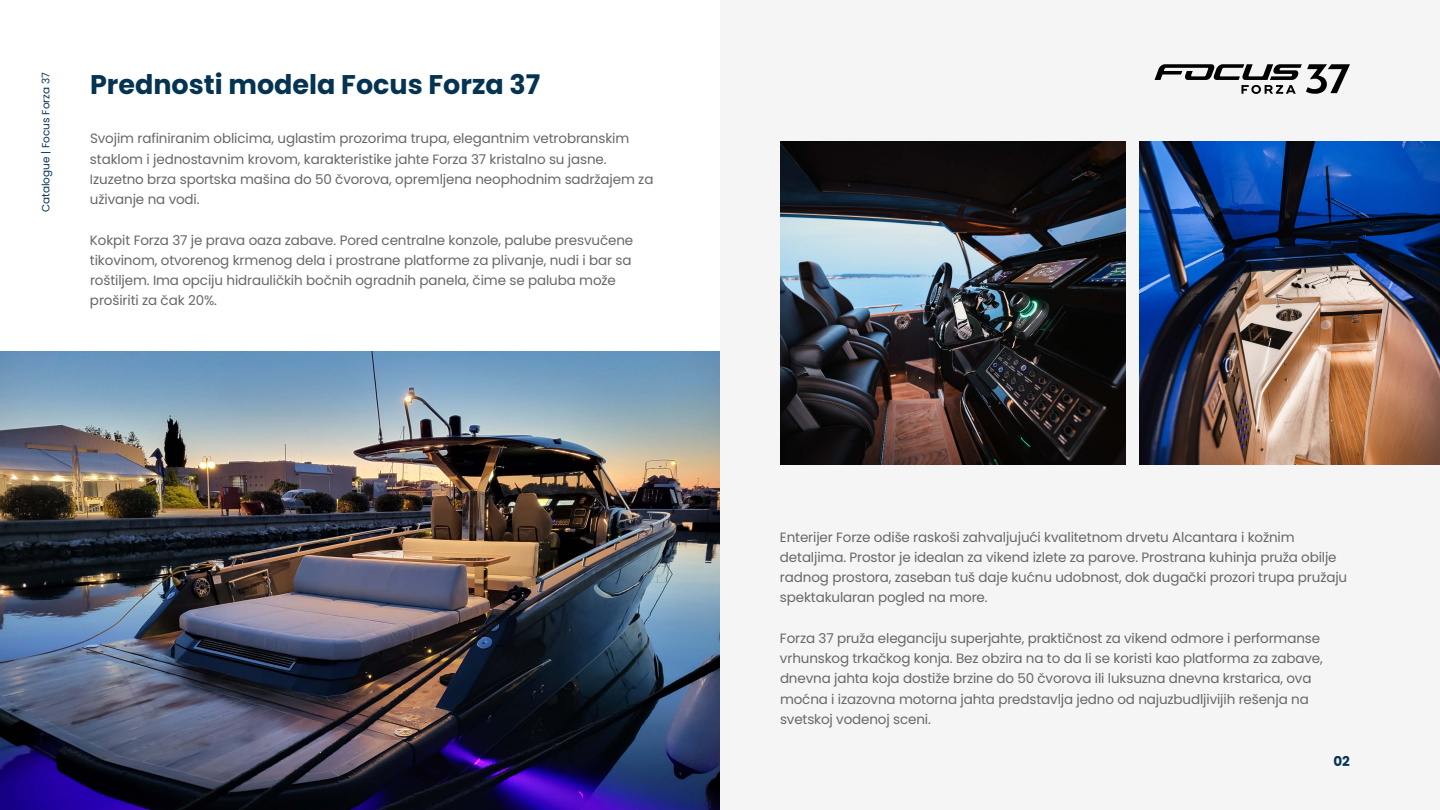
<style>
.page{position:relative;width:1440px;height:810px;background:#fff}
.page>*{position:absolute;margin:0;border:0;box-sizing:border-box;transform-origin:0 0}
.t1{font:700 27px "Poppins";color:#053453}
.t2{font:13.5px/20.2px "Poppins";letter-spacing:-.01em;color:#676767}
.t3{font:700 13.5px "Poppins";color:#053453}
.t4{font:10.5px "Poppins";color:#053453}
</style>
<div class="page">
<div style="left:720px;top:0;width:720px;height:810px;background:#f5f5f5"></div>
<img style="left:1139px;top:141px;width:301px;height:324px">
<img style="left:0;top:352px;width:720px;height:458px">
<svg style="left:1155px;top:64px;width:195px;height:30px"></svg>
<img style="left:780px;top:141px;width:346px;height:324px">
<p class="t4" style="left:40px;top:212px;width:142px;rotate:-90deg">Catalogue | Focus Forza 37</p>
<h1 class="t1" style="left:90px;top:69px;width:452px">Prednosti modela Focus Forza 37</h1>
<p class="t2" style="left:90px;top:128px;width:565px">Svojim rafiniranim oblicima, uglastim prozorima trupa, elegantnim vetrobranskim staklom i jednostavnim krovom, karakteristike jahte Forza 37 kristalno su jasne.<br>Izuzetno brza sportska mašina do 50 čvorova, opremljena neophodnim sadržajem za uživanje na vodi.</p>
<p class="t2" style="left:90px;top:230px;width:545px">Kokpit Forza 37 je prava oaza zabave. Pored centralne konzole, palube presvučene tikovinom, otvorenog krmenog dela i prostrane platforme za plivanje, nudi i bar sa roštiljem. Ima opciju hidrauličkih bočnih ogradnih panela, čime se paluba može proširiti za čak 20%.</p>
<p class="t2" style="left:780px;top:527px;width:569px">Enterijer Forze odiše raskoši zahvaljujući kvalitetnom drvetu Alcantara i kožnim detaljima. Prostor je idealan za vikend izlete za parove. Prostrana kuhinja pruža obilje radnog prostora, zaseban tuš daje kućnu udobnost, dok dugački prozori trupa pružaju spektakularan pogled na more.</p>
<p class="t2" style="left:780px;top:628px;width:544px">Forza 37 pruža eleganciju superjahte, praktičnost za vikend odmore i performanse vrhunskog trkačkog konja. Bez obzira na to da li se koristi kao platforma za zabave, dnevna jahta koja dostiže brzine do 50 čvorova ili luksuzna dnevna krstarica, ova moćna i izazovna motorna jahta predstavlja jedno od najuzbudljivijih rešenja na svetskoj vodenoj sceni.</p>
<p class="t3" style="left:1333px;top:753px;width:18px">02</p>
</div>
